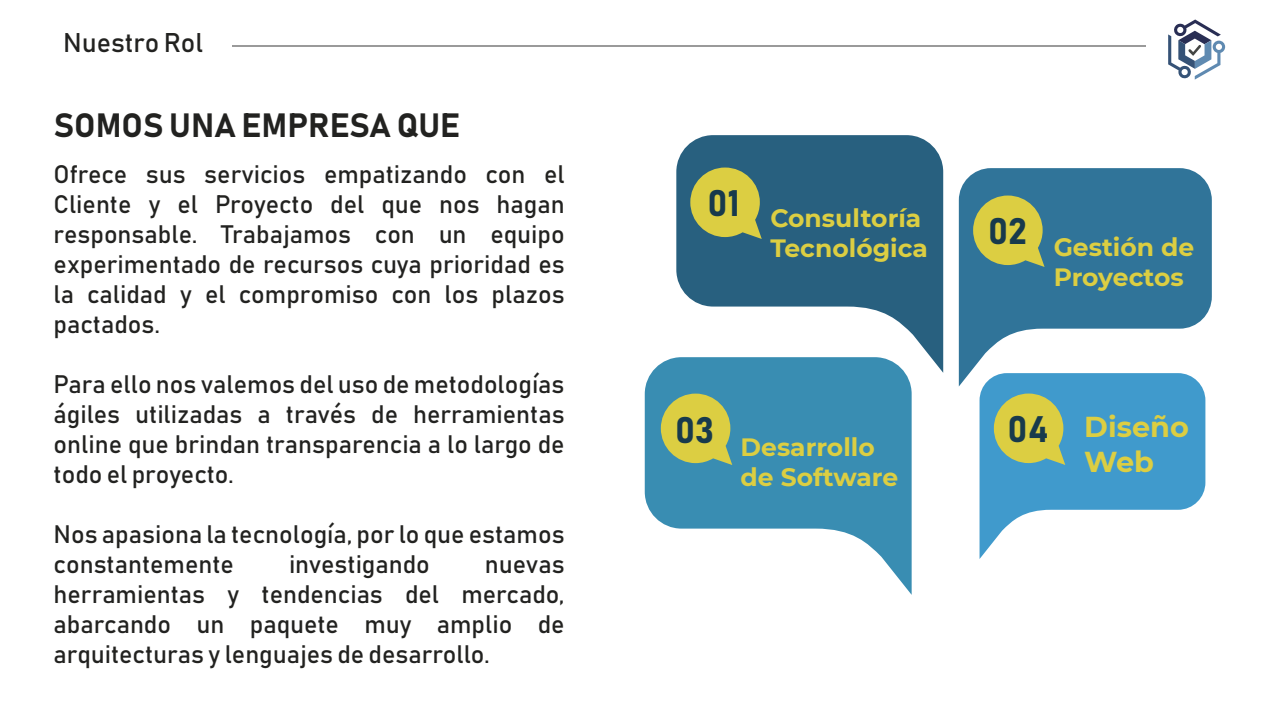
<style>
.page{position:relative;width:1262px;height:709px;background:#fff}
.page>*{position:absolute;margin:0;border:0;box-sizing:border-box;transform-origin:0 0}
.t1{font:36.38px "Bahnschrift";color:#183a4c}
.t2{font:33.25px "Bahnschrift";color:#222220}
.t3{font:700 28.75px/34.5px "Montserrat";color:#dcce42}
.t4{font:26.75px "Bahnschrift";color:#222220}
.t5{font:25px/30px "Bahnschrift";color:#222220;text-align:justify}
.t6{font:700 25px/30px "Montserrat";color:#dcce42}
</style>
<div class="page">
<svg style="left:958px;top:168px;width:253px;height:218px;fill:#307499"></svg>
<svg style="left:676px;top:135px;width:267px;height:238px;fill:#28607f"></svg>
<svg style="left:644px;top:357px;width:267px;height:237px;fill:#398db2"></svg>
<svg style="left:979px;top:373px;width:226px;height:186px;fill:#409acc"></svg>
<svg style="left:973px;top:195px;width:71px;height:72px;background:#b4b955"></svg>
<svg style="left:690px;top:167px;width:71px;height:72px;background:#b2b44f"></svg>
<svg style="left:993px;top:393px;width:72px;height:72px;background:#b6c163"></svg>
<svg style="left:661px;top:393px;width:71px;height:72px;background:#b6bf5b"></svg>
<hr style="left:232px;top:45px;width:913px;height:1px;background:#9a9a9a">
<svg style="left:1168px;top:20px;width:57px;height:60px"></svg>
<p class="t4" style="left:63px;top:25px;width:141px">Nuestro Rol</p>
<h2 class="t2" style="left:54px;top:104px;width:408px">SOMOS UNA EMPRESA QUE</h2>
<p class="t5" style="left:54px;top:159px;width:512px">Ofrece sus servicios empatizando con el Cliente y el Proyecto del que nos hagan responsable. Trabajamos con un equipo experimentado de recursos cuya prioridad es la calidad y el compromiso con los plazos pactados.</p>
<p class="t5" style="left:54px;top:369px;width:512px">Para ello nos valemos del uso de metodologías ágiles utilizadas a través de herramientas online que brindan transparencia a lo largo de todo el proyecto.</p>
<p class="t5" style="left:54px;top:519px;width:512px">Nos apasiona la tecnología, por lo que estamos constantemente</p>
<p class="t5" style="left:289px;top:549px;width:142px">investigando</p>
<p class="t5" style="left:54px;top:549px;width:512px;text-indent:431px">nuevas herramientas y tendencias del mercado, abarcando un paquete muy amplio de arquitecturas y lenguajes de desarrollo.</p>
<h1 class="t1" style="left:707px;top:180px;width:34px">01</h1>
<p class="t6" style="left:770px;top:202px;width:159px">Consultoría<br>Tecnológica</p>
<h1 class="t1" style="left:988px;top:208px;width:40px">02</h1>
<p class="t6" style="left:1053px;top:231px;width:142px">Gestión de<br>Proyectos</p>
<h1 class="t1" style="left:675px;top:407px;width:41px">03</h1>
<h1 class="t1" style="left:1007px;top:406px;width:42px">04</h1>
<p class="t6" style="left:740px;top:430px;width:159px">Desarrollo de Software</p>
<p class="t3" style="left:1084px;top:408px;width:106px">Diseño<br>Web</p>
</div>
